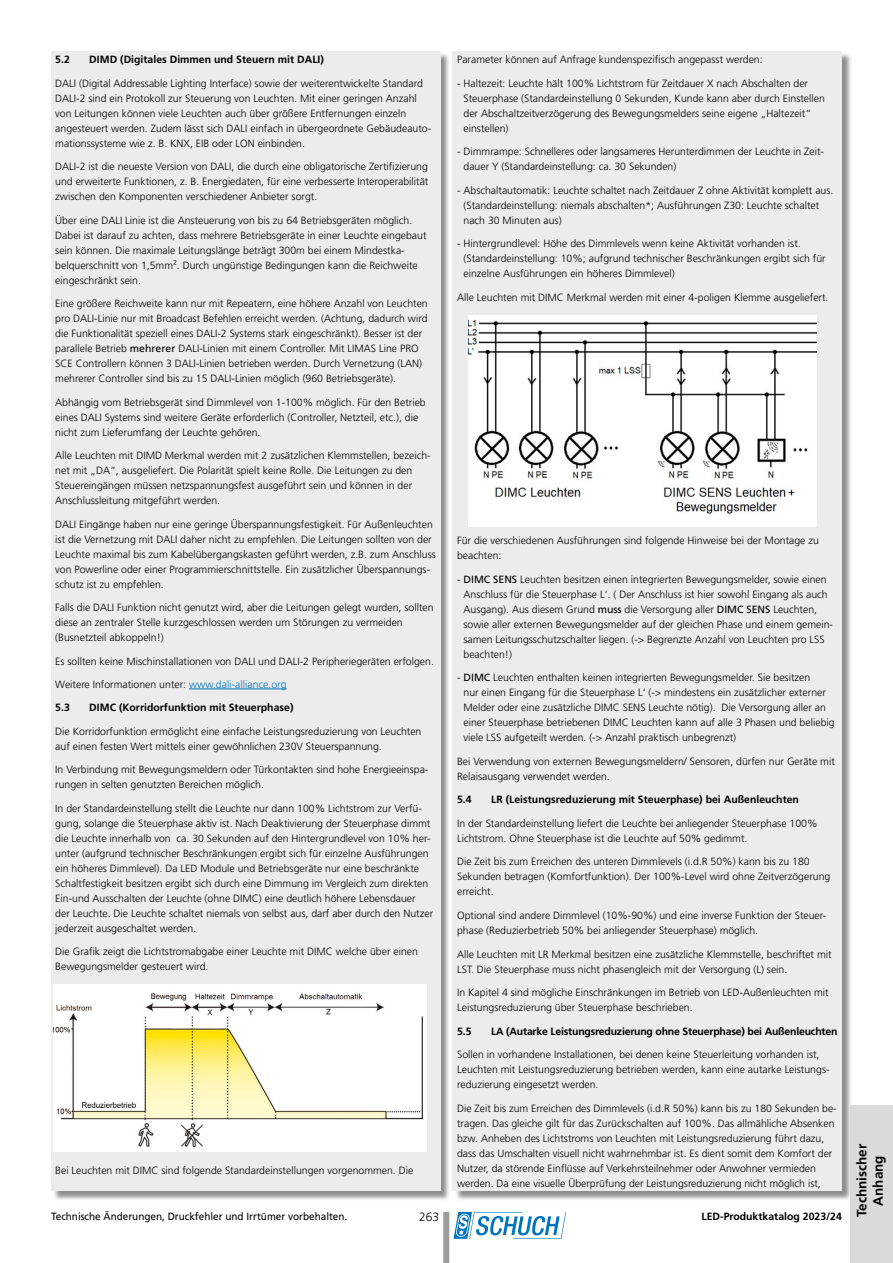
<style>
.page{position:relative;width:893px;height:1263px;background:#fff}
.page>*{position:absolute;margin:0;border:0;box-sizing:border-box;transform-origin:0 0}
.t1{font:700 13.5px/16.2px "Frutiger LT Std";color:#000;text-align:center}
.t2{font:300 12px "Frutiger LT Std";color:#000}
.t3{font:300 10.5px/15px "Frutiger LT Std";color:#000}
.t4{font:700 10.5px "Frutiger LT Std";color:#000}
.t5{font:700 10.5px "Frutiger LT Std";letter-spacing:-.02em;color:#000}
.t6{font:10.5px "Frutiger LT Std";color:#000;scale:.95 1}
.s1{font-weight:400}
.s2{color:#0074be}
</style>
<div class="page">
<div style="left:443px;top:1212px;width:6px;height:51px;background:#9c9c9d"></div>
<svg style="left:454px;top:1212px;width:112px;height:27px"></svg>
<div style="left:52px;top:53px;width:399px;height:1148px;background:#000;opacity:.45"></div>
<div style="left:51px;top:51px;width:389px;height:1140px;background:#ececec"></div>
<div style="left:454px;top:53px;width:399px;height:1148px;background:#000;opacity:.45"></div>
<div style="left:453px;top:51px;width:389px;height:1140px;background:#ececec"></div>
<div style="left:850px;top:1106px;width:43px;height:157px;background:#d9dada"></div>
<img style="left:53px;top:984px;width:373px;height:167px">
<hr style="left:189px;top:689px;width:97px;height:1px;background:#0074be">
<img style="left:469px;top:316px;width:348px;height:210px">
<p class="t4" style="left:55px;top:53px;width:16px">5.2</p>
<p class="t4" style="left:89px;top:53px;width:236px">DIMD (Digitales Dimmen und Steuern mit DALI)</p>
<p class="t3" style="left:55px;top:76px;width:377px">DALI (Digital Addressable Lighting Interface) sowie der weiterentwickelte Standard DALI-2 sind ein Protokoll zur Steuerung von Leuchten. Mit einer geringen Anzahl von Leitungen können viele Leuchten auch über größere Entfernungen einzeln angesteuert werden. Zudem lässt sich DALI einfach in übergeordnete Gebäudeauto&shy;mationssysteme wie z. B. KNX, EIB oder LON einbinden.</p>
<p class="t3" style="left:55px;top:159px;width:375px;text-align:justify">DALI-2 ist die neueste Version von DALI, die durch eine obligatorische Zertifizierung und erweiterte Funktionen, z. B. Energiedaten, für eine verbesserte Interoperabilität zwischen den Komponenten verschiedener Anbieter sorgt.</p>
<p class="t3" style="left:55px;top:213px;width:373px">Über eine DALI Linie ist die Ansteuerung von bis zu 64 Betriebsgeräten möglich.<br>Dabei ist darauf zu achten, dass mehrere Betriebsgeräte in einer Leuchte eingebaut sein können. Die maximale Leitungslänge beträgt 300m bei einem Mindestka&shy;belquerschnitt von 1,5mm². Durch ungünstige Bedingungen kann die Reichweite eingeschränkt sein.</p>
<p class="t3" style="left:55px;top:296px;width:374px">Eine größere Reichweite kann nur mit Repeatern, eine höhere Anzahl von Leuchten pro DALI-Linie nur mit Broadcast Befehlen erreicht werden. (Achtung, dadurch wird die Funktionalität speziell eines DALI-2 Systems stark eingeschränkt). Besser ist der parallele Betrieb <span class="s1">mehrerer</span> DALI-Linien mit einem Controller. Mit LIMAS Line PRO SCE Controllern können 3 DALI-Linien betrieben werden. Durch Vernetzung (LAN) mehrerer Controller sind bis zu 15 DALI-Linien möglich (960 Betriebsgeräte).</p>
<p class="t3" style="left:55px;top:395px;width:372px">Abhängig vom Betriebsgerät sind Dimmlevel von 1-100% möglich. Für den Betrieb eines DALI Systems sind weitere Geräte erforderlich (Controller, Netzteil, etc.), die nicht zum Lieferumfang der Leuchte gehören.</p>
<p class="t3" style="left:55px;top:448px;width:377px">Alle Leuchten mit DIMD Merkmal werden mit 2 zusätzlichen Klemmstellen, bezeich&shy;net mit „DA“, ausgeliefert. Die Polarität spielt keine Rolle. Die Leitungen zu den Steuereingängen müssen netzspannungsfest ausgeführt sein und können in der Anschlussleitung mitgeführt werden.</p>
<p class="t3" style="left:55px;top:517px;width:382px">DALI Eingänge haben nur eine geringe Überspannungsfestigkeit. Für Außenleuchten ist die Vernetzung mit DALI daher nicht zu empfehlen. Die Leitungen sollten von der Leuchte maximal bis zum Kabelübergangskasten geführt werden, z.B. zum Anschluss von Powerline oder einer Programmierschnittstelle. Ein zusätzlicher Überspannungs&shy;schutz ist zu empfehlen.</p>
<p class="t3" style="left:55px;top:600px;width:380px">Falls die DALI Funktion nicht genutzt wird, aber die Leitungen gelegt wurden, sollten diese an zentraler Stelle kurzgeschlossen werden um Störungen zu vermeiden (Busnetzteil abkoppeln!)</p>
<p class="t3" style="left:55px;top:650px;width:380px;line-height:23.1px">Es sollten keine Mischinstallationen von DALI und DALI-2 Peripheriegeräten erfolgen.<br>Weitere Informationen unter: <span class="s2">www.dali-alliance.org</span></p>
<p class="t4" style="left:55px;top:701px;width:16px">5.3</p>
<p class="t4" style="left:89px;top:701px;width:206px">DIMC (Korridorfunktion mit Steuerphase)</p>
<p class="t3" style="left:55px;top:724px;width:368px">Die Korridorfunktion ermöglicht eine einfache Leistungsreduzierung von Leuchten auf einen festen Wert mittels einer gewöhnlichen 230V Steuerspannung.</p>
<p class="t3" style="left:55px;top:762px;width:375px">In Verbindung mit Bewegungsmeldern oder Türkontakten sind hohe Energieeinspa&shy;rungen in selten genutzten Bereichen möglich.</p>
<p class="t3" style="left:55px;top:801px;width:379px">In der Standardeinstellung stellt die Leuchte nur dann 100% Lichtstrom zur Verfü&shy;gung, solange die Steuerphase aktiv ist. Nach Deaktivierung der Steuerphase dimmt die Leuchte innerhalb von ca. 30 Sekunden auf den Hintergrundlevel von 10% her&shy;unter (aufgrund technischer Beschränkungen ergibt sich für einzelne Ausführungen ein höheres Dimmlevel). Da LED Module und Betriebsgeräte nur eine beschränkte Schaltfestigkeit besitzen ergibt sich durch eine Dimmung im Vergleich zum direkten Ein-und Ausschalten der Leuchte (ohne DIMC) eine deutlich höhere Lebensdauer<br>der Leuchte. Die Leuchte schaltet niemals von selbst aus, darf aber durch den Nutzer jederzeit ausgeschaltet werden.</p>
<p class="t3" style="left:55px;top:944px;width:364px">Die Grafik zeigt die Lichtstromabgabe einer Leuchte mit DIMC welche über einen<br>Bewegungsmelder gesteuert wird.</p>
<p class="t3" style="left:55px;top:1163px;width:360px">Bei Leuchten mit DIMC sind folgende Standardeinstellungen vorgenommen. Die</p>
<p class="t3" style="left:457px;top:52px;width:307px">Parameter können auf Anfrage kundenspezifisch angepasst werden:</p>
<p class="t3" style="left:464px;top:76px;width:363px;text-indent:-6px">- Haltezeit: Leuchte hält 100% Lichtstrom für Zeitdauer X nach Abschalten der Steuerphase (Standardeinstellung 0 Sekunden, Kunde kann aber durch Einstellen der Abschaltzeitverzögerung des Bewegungsmelders seine eigene „Haltezeit“ einstellen)</p>
<p class="t3" style="left:464px;top:144px;width:362px;text-indent:-6px">- Dimmrampe: Schnelleres oder langsameres Herunterdimmen der Leuchte in Zeit&shy;dauer Y (Standardeinstellung: ca. 30 Sekunden)</p>
<p class="t3" style="left:464px;top:183px;width:371px;text-indent:-6px">- Abschaltautomatik: Leuchte schaltet nach Zeitdauer Z ohne Aktivität komplett aus. (Standardeinstellung: niemals abschalten*; Ausführungen Z30: Leuchte schaltet nach 30 Minuten aus)</p>
<p class="t3" style="left:464px;top:236px;width:364px;text-indent:-6px">- Hintergrundlevel: Höhe des Dimmlevels wenn keine Aktivität vorhanden ist. (Standardeinstellung: 10%; aufgrund technischer Beschränkungen ergibt sich für einzelne Ausführungen ein höheres Dimmlevel)</p>
<p class="t3" style="left:457px;top:290px;width:373px">Alle Leuchten mit DIMC Merkmal werden mit einer 4-poligen Klemme ausgeliefert.</p>
<p class="t3" style="left:457px;top:533px;width:363px">Für die verschiedenen Ausführungen sind folgende Hinweise bei der Montage zu beachten:</p>
<p class="t3" style="left:464px;top:572px;width:371px;text-indent:-6px">- <span class="s1">DIMC SENS</span> Leuchten besitzen einen integrierten Bewegungsmelder, sowie einen Anschluss für die Steuerphase L‘. ( Der Anschluss ist hier sowohl Eingang als auch Ausgang). Aus diesem Grund <span class="s1">muss</span> die Versorgung aller <span class="s1">DIMC SENS</span> Leuchten, sowie aller externen Bewegungsmelder auf der gleichen Phase und einem gemein&shy;samen Leitungsschutzschalter liegen. (-&gt; Begrenzte Anzahl von Leuchten pro LSS beachten!)</p>
<p class="t3" style="left:464px;top:670px;width:373px;text-indent:-6px">- <span class="s1">DIMC</span> Leuchten enthalten keinen integrierten Bewegungsmelder. Sie besitzen<br>nur einen Eingang für die Steuerphase L‘ (-&gt; mindestens ein zusätzlicher externer Melder oder eine zusätzliche DIMC SENS Leuchte nötig). Die Versorgung aller an einer Steuerphase betriebenen DIMC Leuchten kann auf alle 3 Phasen und beliebig viele LSS aufgeteilt werden. (-&gt; Anzahl praktisch unbegrenzt)</p>
<p class="t3" style="left:457px;top:754px;width:379px">Bei Verwendung von externen Bewegungsmeldern/ Sensoren, dürfen nur Geräte mit<br>Relaisausgang verwendet werden.</p>
<p class="t4" style="left:457px;top:793px;width:16px">5.4</p>
<p class="t4" style="left:491px;top:793px;width:309px">LR (Leistungsreduzierung mit Steuerphase) bei Außenleuchten</p>
<p class="t3" style="left:457px;top:816px;width:362px">In der Standardeinstellung liefert die Leuchte bei anliegender Steuerphase 100%<br>Lichtstrom. Ohne Steuerphase ist die Leuchte auf 50% gedimmt.</p>
<p class="t3" style="left:457px;top:854px;width:375px">Die Zeit bis zum Erreichen des unteren Dimmlevels (i.d.R 50%) kann bis zu 180<br>Sekunden betragen (Komfortfunktion). Der 100%-Level wird ohne Zeitverzögerung erreicht.</p>
<p class="t3" style="left:457px;top:908px;width:371px">Optional sind andere Dimmlevel (10%-90%) und eine inverse Funktion der Steuer&shy;phase (Reduzierbetrieb 50% bei anliegender Steuerphase) möglich.</p>
<p class="t3" style="left:457px;top:946px;width:376px">Alle Leuchten mit LR Merkmal besitzen eine zusätzliche Klemmstelle, beschriftet mit<br>LST. Die Steuerphase muss nicht phasengleich mit der Versorgung (L) sein.</p>
<p class="t3" style="left:457px;top:985px;width:373px">In Kapitel 4 sind mögliche Einschränkungen im Betrieb von LED-Außenleuchten mit<br>Leistungsreduzierung über Steuerphase beschrieben.</p>
<p class="t4" style="left:457px;top:1024px;width:16px">5.5</p>
<p class="t5" style="left:491px;top:1024px;width:348px">LA (Autarke Leistungsreduzierung ohne Steuerphase) bei Außenleuchten</p>
<p class="t3" style="left:457px;top:1047px;width:374px">Sollen in vorhandene Installationen, bei denen keine Steuerleitung vorhanden ist,<br>Leuchten mit Leistungsreduzierung betrieben werden, kann eine autarke Leistungs&shy;reduzierung eingesetzt werden.</p>
<p class="t3" style="left:457px;top:1100px;width:381px">Die Zeit bis zum Erreichen des Dimmlevels (i.d.R 50%) kann bis zu 180 Sekunden be&shy;tragen. Das gleiche gilt für das Zurückschalten auf 100%. Das allmähliche Absenken bzw. Anheben des Lichtstroms von Leuchten mit Leistungsreduzierung führt dazu, dass das Umschalten visuell nicht wahrnehmbar ist. Es dient somit dem Komfort der Nutzer, da störende Einflüsse auf Verkehrsteilnehmer oder Anwohner vermieden werden. Da eine visuelle Überprüfung der Leistungsreduzierung nicht möglich ist,</p>
<p class="t6" style="left:51px;top:1210px;width:313px">Technische Änderungen, Druckfehler und Irrtümer vorbehalten.</p>
<p class="t4" style="left:701px;top:1210px;width:142px">LED-Produktkatalog 2023/24</p>
<p class="t2" style="left:419px;top:1210px;width:22px">263</p>
<p class="t1" style="left:854px;top:1217px;width:74px;rotate:-90deg">Technischer<br>Anhang</p>
</div>
